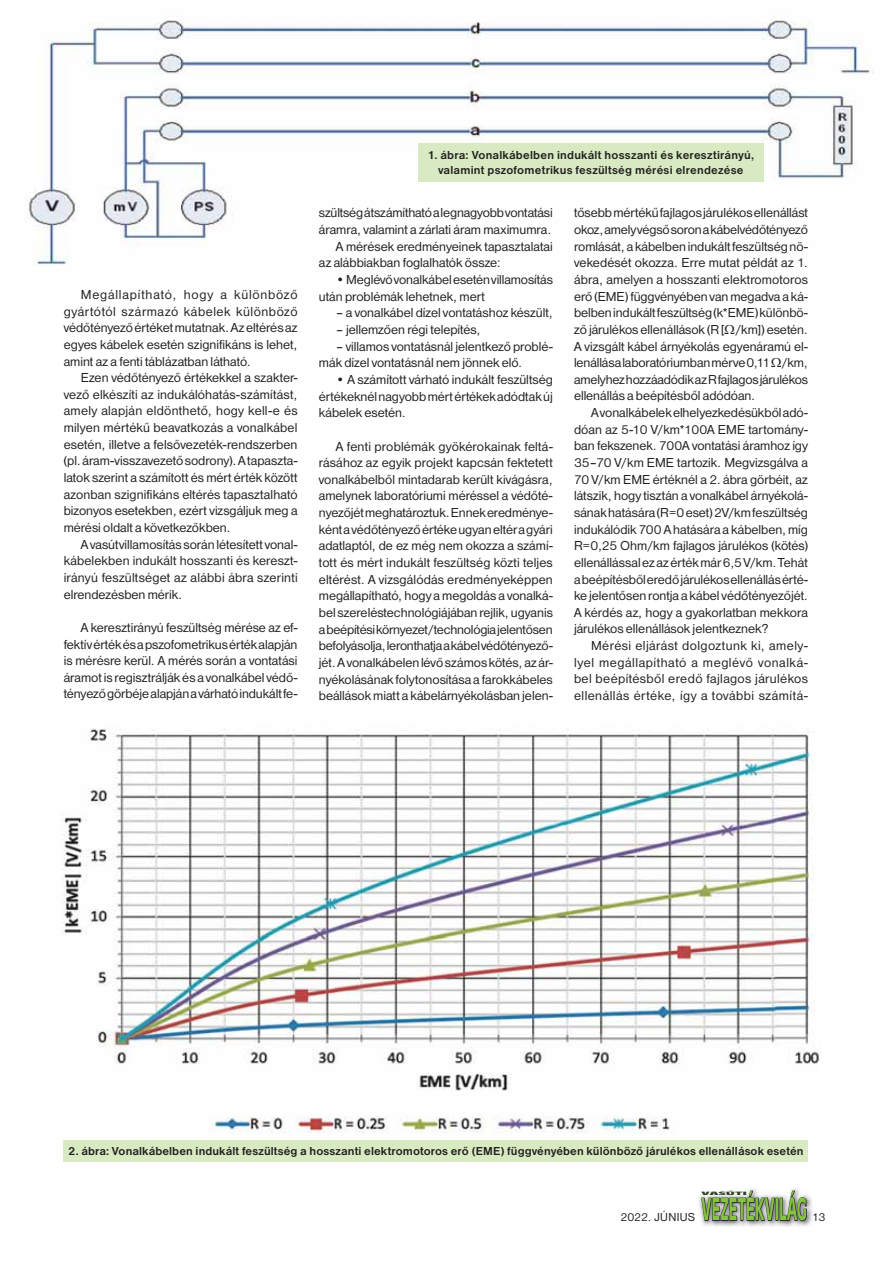
<style>
.page{position:relative;width:893px;height:1263px;background:#fff}
.page>*{position:absolute;margin:0;border:0;box-sizing:border-box;transform-origin:0 0}
.t1{font:700 30px "H Antique Olive";color:#85c441;scale:.5 1}
.t2{font:13.5px/16.6px "Nimbus San DEE";color:#231f20;text-align:justify}
.t3{font:700 12px/15px "Nimbus San DEE";letter-spacing:.01em;color:#231f20;text-align:center}
.t4{font:12px "Nimbus San DEE";letter-spacing:.02em;color:#231f20}
.t5{font:700 condensed 4.5px "H Antique Olive";color:#2f4322;scale:4 1}
</style>
<div class="page">
<img style="left:698px;top:1188px;width:114px;height:37px">
<svg style="left:700px;top:1190px;width:107px;height:37px"></svg>
<img style="left:25px;top:19px;width:849px;height:246px">
<div style="left:64px;top:1140px;width:744px;height:22px;background:#d7eac1"></div>
<img style="left:62px;top:728px;width:759px;height:406px">
<div style="left:418px;top:143px;width:346px;height:38px;background:#d7eac1"></div>
<p class="t2" style="left:64px;top:287px;width:235px;text-indent:17px">Megállapítható, hogy a különböző gyártótól származó kábelek különböző védőtényező értéket mutatnak. Az eltérés az egyes kábelek esetén szignifikáns is lehet, amint az a fenti táblázatban látható.</p>
<p class="t2" style="left:64px;top:370px;width:235px;text-indent:17px">Ezen védőtényező értékekkel a szakter&shy;vező elkészíti az indukálóhatás-számítást, amely alapján eldönthető, hogy kell-e és milyen mértékű beavatkozás a vonalkábel esetén, illetve a felsővezeték-rendszerben (pl. áram-visszavezető sodrony). A tapaszta&shy;latok szerint a számított és mért érték között azonban szignifikáns eltérés tapasztalható bizonyos esetekben, ezért vizsgáljuk meg a mérési oldalt a következőkben.</p>
<p class="t2" style="left:64px;top:537px;width:235px;text-indent:17px">A vasútvillamosítás során létesített vonal&shy;kábelekben indukált hosszanti és kereszt&shy;irányú feszültséget az alábbi ábra szerinti elrendezésben mérik.</p>
<p class="t2" style="left:64px;top:620px;width:235px;text-indent:17px">A keresztirányú feszültség mérése az ef&shy;fektív érték és a pszofometrikus érték alapján is mérésre kerül. A mérés során a vontatási áramot is regisztrálják és a vonalkábel védő&shy;tényező görbéje alapján a várható indukált fe-</p>
<p class="t3" style="left:427px;top:149px;width:328px">1. ábra: Vonalkábelben indukált hosszanti és keresztirányú, valamint pszofometrikus feszültség mérési elrendezése</p>
<p class="t2" style="left:319px;top:205px;width:235px">szültség átszámítható a legnagyobb vontatási</p>
<p class="t2" style="left:319px;top:222px;width:234px">áramra, valamint a zárlati áram maximumra.</p>
<p class="t2" style="left:336px;top:239px;width:218px">A mérések eredményeinek tapasztalatai</p>
<p class="t2" style="left:319px;top:255px;width:183px">az alábbiakban foglalhatók össze:</p>
<p class="t2" style="left:319px;top:272px;width:235px;text-indent:17px">• Meglévő vonalkábel esetén villamosítás után problémák lehetnek, mert</p>
<p class="t2" style="left:336px;top:305px;width:218px">– a vonalkábel dízel vontatáshoz készült,</p>
<p class="t2" style="left:336px;top:322px;width:146px">– jellemzően régi telepítés,</p>
<p class="t2" style="left:319px;top:339px;width:235px;text-indent:17px">– villamos vontatásnál jelentkező problé&shy;mák dízel vontatásnál nem jönnek elő.</p>
<p class="t2" style="left:319px;top:372px;width:235px;text-indent:17px">• A számított várható indukált feszültség értékeknél nagyobb mért értékek adódtak új kábelek esetén.</p>
<p class="t2" style="left:319px;top:438px;width:235px;text-indent:17px">A fenti problémák gyökérokainak feltá&shy;rásához az egyik projekt kapcsán fektetett vonalkábelből mintadarab került kivágásra, amelynek laboratóriumi méréssel a védőté&shy;nyezőjét meghatároztuk. Ennek eredménye&shy;ként a védőtényező értéke ugyan eltér a gyári adatlaptól, de ez még nem okozza a számí&shy;tott és mért indukált feszültség közti teljes eltérést. A vizsgálódás eredményeképpen megállapítható, hogy a megoldás a vonalká&shy;bel szereléstechnológiájában rejlik, ugyanis a beépítési környezet/technológia jelentősen befolyásolja, leronthatja a kábel védőtényező&shy;jét. A vonalkábelen lévő számos kötés, az ár&shy;nyékolásának folytonosítása a farokkábeles beállások miatt a kábelárnyékolásban jelen-</p>
<p class="t2" style="left:574px;top:205px;width:235px">tősebb mértékű fajlagos járulékos ellenállást okoz, amely végső soron a kábelvédőtényező romlását, a kábelben indukált feszültség nö&shy;vekedését okozza. Erre mutat példát az 1. ábra, amelyen a hosszanti elektromotoros erő (EME) függvényében van megadva a ká&shy;belben indukált feszültség (k*EME) különbö&shy;ző járulékos ellenállások (R [ /km]) esetén.<br>A vizsgált kábel árnyékolás egyenáramú el&shy;lenállása laboratóriumban mérve 0,11 /km, amelyhez hozzáadódik az R fajlagos járulékos ellenállás a beépítésből adódóan.</p>
<p class="t2" style="left:574px;top:405px;width:235px;text-indent:17px">A vonalkábelek elhelyezkedésükből adó&shy;dóan az 5-10 V/km*100A EME tartomány&shy;ban fekszenek. 700A vontatási áramhoz így 35–70 V/km EME tartozik. Megvizsgálva a 70 V/km EME értéknél a 2. ábra görbéit, az látszik, hogy tisztán a vonalkábel árnyékolá&shy;sának hatására (R=0 eset) 2V/km feszültség indukálódik 700 A hatására a kábelben, míg R=0,25 Ohm/km fajlagos járulékos (kötés) ellenállással ez az érték már 6,5 V/km. Tehát a beépítésből eredő járulékos ellenállás érté&shy;ke jelentősen rontja a kábel védőtényezőjét.<br>A kérdés az, hogy a gyakorlatban mekkora járulékos ellenállások jelentkeznek?</p>
<p class="t2" style="left:574px;top:638px;width:235px;text-indent:17px">Mérési eljárást dolgoztunk ki, amely&shy;lyel megállapítható a meglévő vonalká&shy;bel beépítésből eredő fajlagos járulékos ellenállás értéke, így a további számítá-</p>
<p class="t3" style="left:68px;top:1145px;width:737px">2. ábra: Vonalkábelben indukált feszültség a hosszanti elektromotoros erő (EME) függvényében különböző járulékos ellenállások esetén</p>
<p class="t5" style="left:702px;top:1192px;width:13px">VASÚTI</p>
<h1 class="t1" style="left:702px;top:1191px;width:213px">VEZETÉKVILÁG</h1>
<p class="t4" style="left:620px;top:1212px;width:76px">2022. JÚNIUS</p>
<p class="t4" style="left:812px;top:1212px;width:15px">13</p>
</div>
